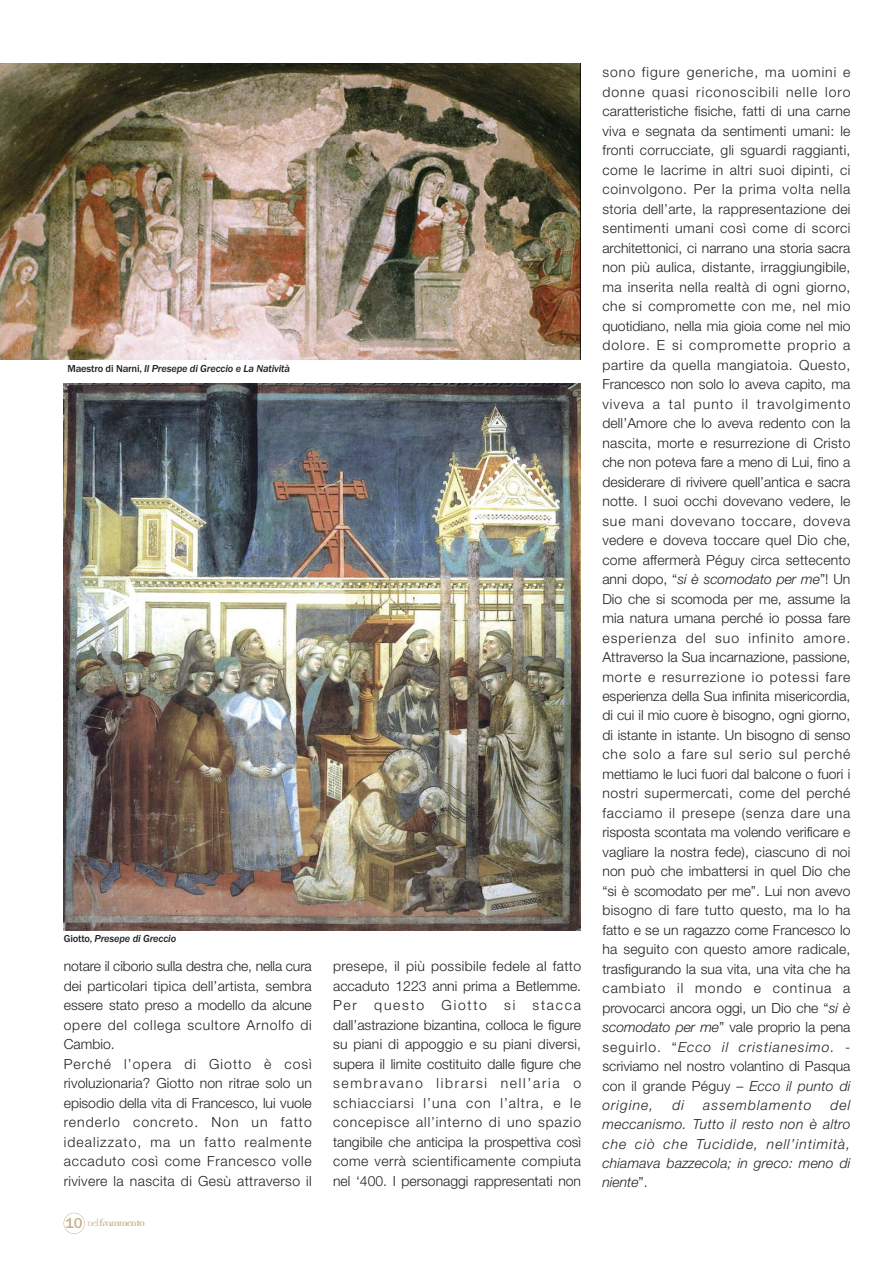
<style>
.page{position:relative;width:893px;height:1263px;background:#fff}
.page>*{position:absolute;margin:0;border:0;box-sizing:border-box;transform-origin:0 0}
.t1{font:300 13.95px/19.5px "Helvetica Neue";letter-spacing:.015em;color:#231f20;text-align:justify}
.t2{font:italic 300 13.95px/19.4px "Helvetica Neue";letter-spacing:.015em;color:#231f20;text-align:justify}
.t3{font:italic 300 13.95px "Helvetica Neue";letter-spacing:.075em;color:#231f20}
.t4{font:700 10.95px "Democratica";letter-spacing:-.1em;color:#c7b18b}
.t5{font:italic 500 10.5px "Franklin Gothic";letter-spacing:-.015em;color:#231f20}
.s1{font-style:normal}
.s2{font-family:"Franklin Gothic";font-weight:500;font-size:15px}
.s3{font-weight:400}
.s4{font-style:italic}
</style>
<div class="page">
<div style="left:64px;top:1213px;width:21px;height:21px;border:1px solid #c7b18b;border-radius:50%"></div>
<img style="left:64px;top:384px;width:517px;height:546px">
<img style="left:0;top:64px;width:580px;height:296px">
<p class="t5" style="left:68px;top:362px;width:224px"><span class="s1">Maestro di Narni,</span> Il Presepe di Greccio e La Natività</p>
<p class="t5" style="left:64px;top:932px;width:114px"><span class="s1">Giotto,</span> Presepe di Greccio</p>
<p class="t1" style="left:64px;top:958px;width:250px;text-align:left">notare il ciborio sulla destra che, nella cura dei particolari tipica dell’artista, sembra essere stato preso a modello da alcune opere del collega scultore Arnolfo di Cambio.<br>Perché l’opera di Giotto è così rivoluzionaria? Giotto non ritrae solo un episodio della vita di Francesco, lui vuole renderlo concreto. Non un fatto idealizzato, ma un fatto realmente accaduto così come Francesco volle rivivere la nascita di Gesù attraverso il</p>
<p class="t1" style="left:333px;top:958px;width:250px">presepe, il più possibile fedele al fatto accaduto 1223 anni prima a Betlemme.<br>Per questo Giotto si stacca dall’astrazione bizantina, colloca le figure su piani di appoggio e su piani diversi, supera il limite costituito dalle figure che sembravano librarsi nell’aria o schiacciarsi l’una con l’altra, e le concepisce all’interno di uno spazio tangibile che anticipa la prospettiva così come verrà scientificamente compiuta nel ‘400. I personaggi rappresentati non</p>
<p class="t4" style="left:65px;top:1215px;width:81px"><span class="s2">10</span> <span class="s3">nel</span>frammento</p>
<p class="t1" style="left:602px;top:64px;width:250px">sono figure generiche, ma uomini e donne quasi riconoscibili nelle loro caratteristiche fisiche, fatti di una carne viva e segnata da sentimenti umani: le fronti corrucciate, gli sguardi raggianti, come le lacrime in altri suoi dipinti, ci coinvolgono. Per la prima volta nella storia dell’arte, la rappresentazione dei sentimenti umani così come di scorci architettonici, ci narrano una storia sacra non più aulica, distante, irraggiungibile, ma inserita nella realtà di ogni giorno, che si compromette con me, nel mio quotidiano, nella mia gioia come nel mio dolore. E si compromette proprio a partire da quella mangiatoia. Questo, Francesco non solo lo aveva capito, ma viveva a tal punto il travolgimento dell’Amore che lo aveva redento con la nascita, morte e resurrezione di Cristo che non poteva fare a meno di Lui, fino a desiderare di rivivere quell’antica e sacra notte. I suoi occhi dovevano vedere, le sue mani dovevano toccare, doveva vedere e doveva toccare quel Dio che, come affermerà Péguy circa settecento anni dopo, “<span class="s4">si è scomodato per me</span>”! Un Dio che si scomoda per me, assume la mia natura umana perché io possa fare esperienza del suo infinito amore.<br>Attraverso la Sua incarnazione, passione, morte e resurrezione io potessi fare esperienza della Sua infinita misericordia, di cui il mio cuore è bisogno, ogni giorno, di istante in istante. Un bisogno di senso che solo a fare sul serio sul perché mettiamo le luci fuori dal balcone o fuori i nostri supermercati, come del perché facciamo il presepe (senza dare una risposta scontata ma volendo verificare e vagliare la nostra fede), ciascuno di noi non può che imbattersi in quel Dio che “si è scomodato per me”. Lui non avevo bisogno di fare tutto questo, ma lo ha fatto e se un ragazzo come Francesco lo ha seguito con questo amore radicale, trasfigurando la sua vita, una vita che ha cambiato il mondo e continua a provocarci ancora oggi, un Dio che “<span class="s4">si è scomodato per me</span>” vale proprio la pena seguirlo. “<span class="s4">Ecco il cristianesimo.</span> - scriviamo nel nostro volantino di Pasqua con il grande Péguy – <span class="s4">Ecco il punto di origine,</span></p>
<p class="t2" style="left:602px;top:1097px;width:250px;text-indent:228px">del meccanismo. Tutto il resto non è altro che ciò che Tucidide, nell’intimità, chiamava bazzecola; in greco: meno di niente<span class="s1">”.</span></p>
<p class="t2" style="left:672px;top:1097px;width:13px">di</p>
<p class="t3" style="left:703px;top:1100px;width:110px">assemblamento</p>
</div>
